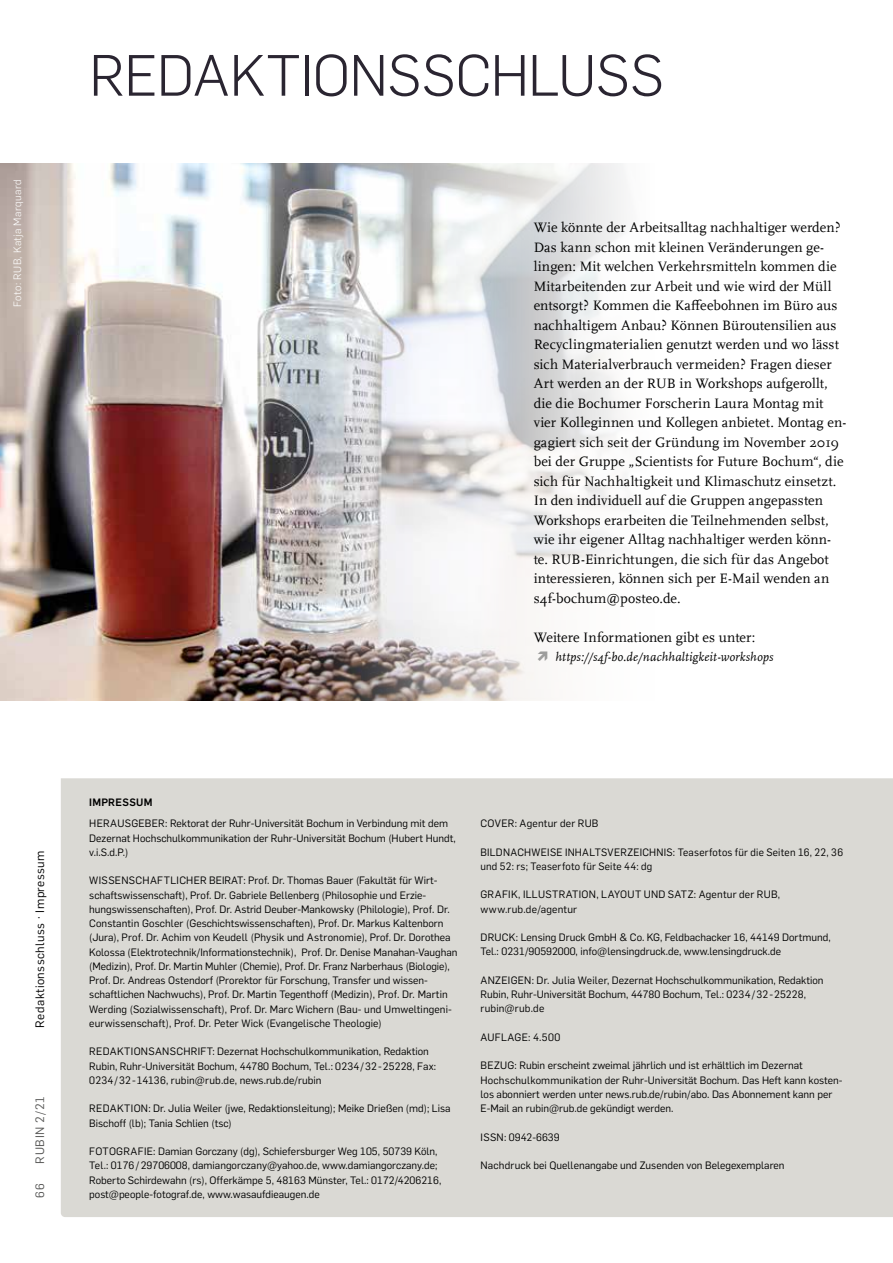
<style>
.page{position:relative;width:893px;height:1263px;background:#fff}
.page>*{position:absolute;margin:0;border:0;box-sizing:border-box;transform-origin:0 0}
.t1{font:300 57px "Rub Flama";letter-spacing:-.005em;color:#2a2531}
.t2{font:14.25px/19.5px "RUB Scala MZ";letter-spacing:.005em;color:#000}
.t3{font:italic 12.75px "RUB Scala MZ";letter-spacing:.015em;color:#000}
.t4{font:12px "Rub Flama";letter-spacing:.04em;color:#000}
.t5{font:12px "Rub Flama";letter-spacing:.055em;color:#575756}
.t6{font:10.5px/14.2px "Rub Flama";color:#000}
.t7{font:10.5px/14.2px "Rub Flama";letter-spacing:.02em;color:#000}
.t8{font:300 10.5px "Rub Flama";letter-spacing:.04em;color:#fff}
.t9{font:10.5px "Rub Flama";letter-spacing:.025em;color:#000}
.t10{font:700 10.5px "Rub Flama";letter-spacing:.025em;color:#000}
</style>
<div class="page">
<img style="left:0;top:164px;width:248px;height:536px">
<div style="left:61px;top:778px;width:832px;height:439px;background:#dad9d4"></div>
<svg style="left:248px;top:163px;width:376px;height:538px"></svg>
<svg style="left:538px;top:651px;width:9px;height:10px"></svg>
<p class="t8" style="left:10px;top:307px;width:129px;rotate:-90deg">Foto: RUB, Katja Marquard</p>
<h1 class="t1" style="left:89px;top:37px;width:576px">REDAKTIONSSCHLUSS</h1>
<p class="t2" style="left:534px;top:217px;width:314px">Wie könnte der Arbeitsalltag nachhaltiger werden?<br>Das kann schon mit kleinen Veränderungen ge&shy;lingen: Mit welchen Verkehrsmitteln kommen die Mitarbeitenden zur Arbeit und wie wird der Müll entsorgt? Kommen die Kaffeebohnen im Büro aus nachhaltigem Anbau? Können Büroutensilien aus Recyclingmaterialien genutzt werden und wo lässt sich Materialverbrauch vermeiden? Fragen dieser Art werden an der RUB in Workshops aufgerollt, die die Bochumer Forscherin Laura Montag mit vier Kolleginnen und Kollegen anbietet. Montag en&shy;gagiert sich seit der Gründung im November 2019 bei der Gruppe „Scientists for Future Bochum“, die sich für Nachhaltigkeit und Klimaschutz einsetzt.<br>In den individuell auf die Gruppen angepassten Workshops erarbeiten die Teilnehmenden selbst, wie ihr eigener Alltag nachhaltiger werden könn&shy;te. RUB-Einrichtungen, die sich für das Angebot interessieren, können sich per E-Mail wenden an s4f-bochum@posteo.de.</p>
<h2 class="t2" style="left:534px;top:627px;width:223px">Weitere Informationen gibt es unter:</h2>
<p class="t3" style="left:556px;top:649px;width:219px">https://s4f-bo.de/nachhaltigkeit-workshops</p>
<p class="t4" style="left:32px;top:1027px;width:179px;rotate:-90deg">Redaktionsschluss · Impressum</p>
<p class="t5" style="left:32px;top:1163px;width:69px;rotate:-90deg">RUBIN 2/21</p>
<p class="t5" style="left:32px;top:1197px;width:16px;rotate:-90deg">66</p>
<p class="t10" style="left:89px;top:794px;width:65px">IMPRESSUM</p>
<p class="t6" style="left:89px;top:816px;width:368px">HERAUSGEBER: Rektorat der Ruhr-Universität Bochum in Verbindung mit dem<br>Dezernat Hochschulkommunikation der Ruhr-Universität Bochum (Hubert Hundt, v.i.S.d.P.)</p>
<p class="t6" style="left:89px;top:873px;width:370px">WISSENSCHAFTLICHER BEIRAT: Prof. Dr. Thomas Bauer (Fakultät für Wirt&shy;schaftswissenschaft), Prof. Dr. Gabriele Bellenberg (Philosophie und Erzie&shy;hungswissenschaften), Prof. Dr. Astrid Deuber-Mankowsky (Philologie), Prof. Dr.<br>Constantin Goschler (Geschichtswissenschaften), Prof. Dr. Markus Kaltenborn (Jura), Prof. Dr. Achim von Keudell (Physik und Astronomie), Prof. Dr. Dorothea Kolossa (Elektrotechnik/Informationstechnik), Prof. Dr. Denise Manahan-Vaughan (Medizin), Prof. Dr. Martin Muhler (Chemie), Prof. Dr. Franz Narberhaus (Biologie), Prof. Dr. Andreas Ostendorf (Prorektor für Forschung, Transfer und wissen&shy;schaftlichen Nachwuchs), Prof. Dr. Martin Tegenthoff (Medizin), Prof. Dr. Martin Werding (Sozialwissenschaft), Prof. Dr. Marc Wichern (Bau- und Umweltingeni&shy;eurwissenschaft), Prof. Dr. Peter Wick (Evangelische Theologie)</p>
<p class="t6" style="left:89px;top:1044px;width:348px">REDAKTIONSANSCHRIFT: Dezernat Hochschulkommunikation, Redaktion<br>Rubin, Ruhr-Universität Bochum, 44780 Bochum, Tel.: 0234/32-25228, Fax:<br>0234/32-14136, rubin@rub.de, news.rub.de/rubin</p>
<p class="t6" style="left:89px;top:1101px;width:363px">REDAKTION: Dr. Julia Weiler (jwe, Redaktionsleitung); Meike Drießen (md); Lisa<br>Bischoff (lb); Tania Schlien (tsc)</p>
<p class="t6" style="left:89px;top:1143px;width:354px">FOTOGRAFIE: Damian Gorczany (dg), Schiefersburger Weg 105, 50739 Köln, Tel.: 0176/29706008, damiangorczany@yahoo.de, www.damiangorczany.de; Roberto Schirdewahn (rs), Offerkämpe 5, 48163 Münster, Tel.: 0172/4206216, post@people-fotograf.de, www.wasaufdieaugen.de</p>
<p class="t7" style="left:480px;top:815px;width:120px">COVER: Agentur der RUB</p>
<p class="t7" style="left:480px;top:844px;width:364px">BILDNACHWEISE INHALTSVERZEICHNIS: Teaserfotos für die Seiten 16, 22, 36 und 52: rs; Teaserfoto für Seite 44: dg</p>
<p class="t7" style="left:480px;top:887px;width:301px">GRAFIK, ILLUSTRATION, LAYOUT UND SATZ: Agentur der RUB, www.rub.de/agentur</p>
<p class="t6" style="left:480px;top:930px;width:352px">DRUCK: Lensing Druck GmbH &amp; Co. KG, Feldbachacker 16, 44149 Dortmund,<br>Tel.: 0231/90592000, info@lensingdruck.de, www.lensingdruck.de</p>
<p class="t6" style="left:480px;top:972px;width:344px">ANZEIGEN: Dr. Julia Weiler, Dezernat Hochschulkommunikation, Redaktion<br>Rubin, Ruhr-Universität Bochum, 44780 Bochum, Tel.: 0234/32-25228, rubin@rub.de</p>
<p class="t9" style="left:480px;top:1030px;width:81px">AUFLAGE: 4.500</p>
<p class="t6" style="left:480px;top:1058px;width:364px">BEZUG: Rubin erscheint zweimal jährlich und ist erhältlich im Dezernat Hochschulkommunikation der Ruhr-Universität Bochum. Das Heft kann kosten&shy;los abonniert werden unter news.rub.de/rubin/abo. Das Abonnement kann per E-Mail an rubin@rub.de gekündigt werden.</p>
<p class="t6" style="left:480px;top:1129px;width:81px">ISSN: 0942-6639</p>
<p class="t6" style="left:480px;top:1158px;width:306px">Nachdruck bei Quellenangabe und Zusenden von Belegexemplaren</p>
</div>
